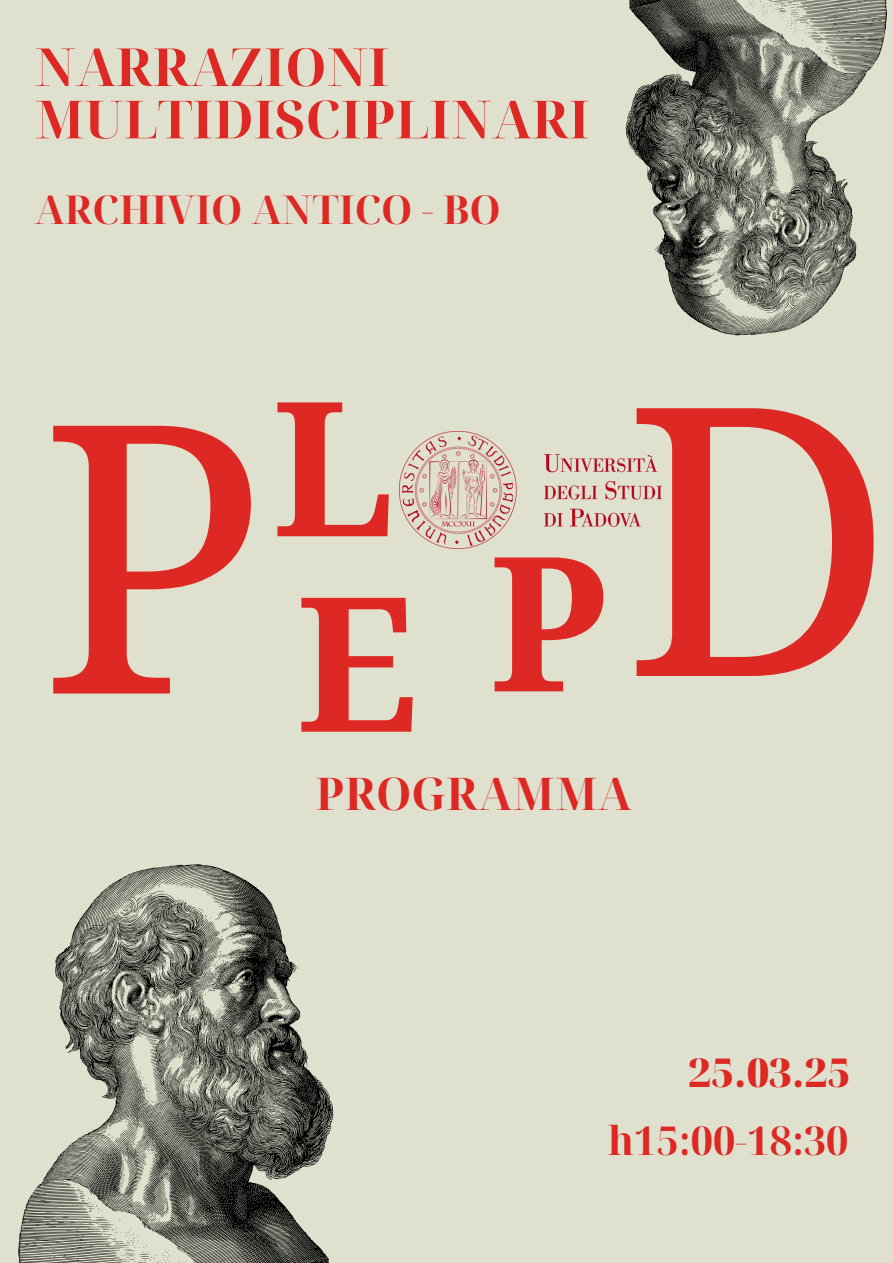
<style>
.page{position:relative;width:893px;height:1263px;background:#e0e0ce}
.page>*{position:absolute;margin:0;border:0;box-sizing:border-box;transform-origin:0 0}
.t1{font:375px "Noto Serif";color:#dd2823}
.t2{font:700 187.5px "Noto Serif";color:#dd2823}
.t3{font:700 52.5px/52.3px "Noto Serif Display";color:#dd2823}
.t4{font:700 45px "Noto Serif Display";color:#dd2823}
.t5{font:700 39.75px "Noto Serif Display";color:#dd2823}
.t6{font:900 39.75px "Noto Serif Display";color:#dd2823}
</style>
<div class="page">
<svg style="left:625px;top:0;width:262px;height:335px"></svg>
<img style="left:399px;top:432px;width:262px;height:117px">
<svg style="left:18px;top:864px;width:315px;height:399px"></svg>
<p class="t3" style="left:34px;top:39px;width:557px">NARRAZIONI<br>MULTIDISCIPLINARI</p>
<p class="t5" style="left:34px;top:182px;width:468px">ARCHIVIO ANTICO - BO</p>
<h3 class="t1" style="left:39px;top:293px;width:228px">P</h3>
<p class="t2" style="left:272px;top:336px;width:124px">L</p>
<p class="t2" style="left:296px;top:531px;width:124px">E</p>
<p class="t2" style="left:489px;top:491px;width:121px">P</p>
<h1 class="t1" style="left:622px;top:275px;width:274px">D</h1>
<p class="t4" style="left:316px;top:762px;width:317px">PROGRAMMA</p>
<p class="t6" style="left:688px;top:1044px;width:163px">25.03.25</p>
<p class="t5" style="left:608px;top:1112px;width:242px">h15:00-18:30</p>
</div>
